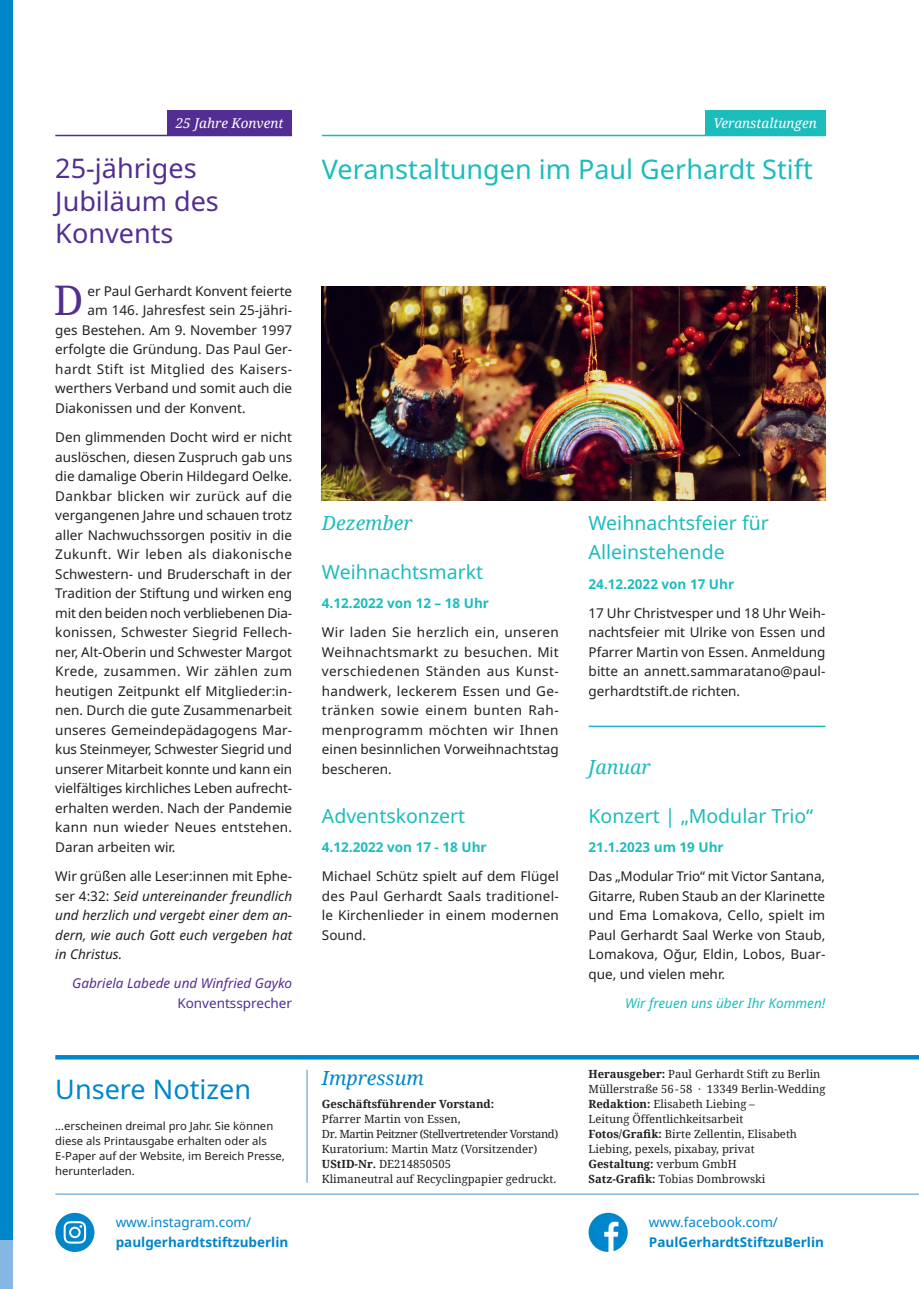
<style>
.page{position:relative;width:919px;height:1289px;background:#fff}
.page>*{position:absolute;margin:0;border:0;box-sizing:border-box;transform-origin:0 0}
.t1{font:40.8px "Noto Serif";color:#522e92}
.t2{font:27px "Noto Sans";color:#1cbcbd}
.t3{font:27px/32.4px "Noto Sans";color:#522e92}
.t4{font:27px "Noto Sans";color:#0086cb}
.t5{font:19.5px/29.2px "Noto Sans";color:#1cbcbd}
.t6{font:italic 19.5px "Noto Serif";color:#1cbcbd}
.t7{font:italic 19.5px "Noto Serif";color:#0086cb}
.t8{font:13.5px/19.5px "Noto Sans";color:#231f20;text-align:justify}
.t9{font:italic 13.5px/19.5px "Noto Sans";color:#231f20;text-align:justify}
.t10{font:700 13.5px "Noto Sans";color:#1cbcbd}
.t11{font:700 13.5px "Noto Sans";color:#0086cb}
.t12{font:13.5px "Noto Sans";color:#0086cb}
.t13{font:13.5px "Noto Sans";letter-spacing:.03em;color:#231f20}
.t14{font:italic 13.5px "Noto Sans";color:#522e92}
.t15{font:italic 13.5px "Noto Serif";color:#fff}
.t16{font:italic 13.5px "Noto Sans";color:#1cbcbd}
.t17{font:13.5px "Noto Sans";color:#522e92}
.t18{font:11.25px/15px "Noto Serif";color:#231f20}
.t19{font:11.25px/15px "Noto Sans";color:#231f20}
.t20{font:700 11.25px "Noto Serif";color:#231f20}
.s1{font-style:normal}
.s2{font-weight:700}
.s3{font-family:"Noto Sans"}
</style>
<div class="page">
<div style="left:0;top:0;width:13px;height:1288px;background:#0086cb"></div>
<div style="left:0;top:1239px;width:13px;height:49px;background:#86b7e2"></div>
<svg style="left:588px;top:1212px;width:39px;height:39px"></svg>
<svg style="left:55px;top:1212px;width:39px;height:39px"></svg>
<div style="left:167px;top:111px;width:125px;height:25px;background:#522e92"></div>
<hr style="left:55px;top:135px;width:237px;height:1px;background:#522e92">
<div style="left:704px;top:111px;width:121px;height:25px;background:#1cbcbd"></div>
<hr style="left:322px;top:135px;width:503px;height:1px;background:#1cbcbd">
<hr style="left:588px;top:725px;width:237px;height:2px;background:#1cbcbd">
<img style="left:322px;top:286px;width:503px;height:215px">
<hr style="left:55px;top:1055px;width:863px;height:4px;background:#0086cb">
<hr style="left:55px;top:1193px;width:863px;height:1px;background:#86b7e2">
<hr style="left:306px;top:1069px;width:2px;height:113px;background:#86b7e2">
<p class="t15" style="left:176px;top:113px;width:109px">25 Jahre Konvent</p>
<p class="t15" style="left:713px;top:113px;width:105px">Veranstaltungen</p>
<h2 class="t3" style="left:55px;top:153px;width:165px">25-jähriges<br>Jubiläum des<br>Konvents</h2>
<h1 class="t1" style="left:54px;top:273px;width:31px">D</h1>
<p class="t8" style="left:87px;top:281px;width:206px">er Paul Gerhardt Konvent feierte</p>
<p class="t8" style="left:87px;top:301px;width:206px">am 146. Jahresfest sein 25-jähri-</p>
<p class="t8" style="left:55px;top:320px;width:238px">ges Bestehen. Am 9. November 1997</p>
<p class="t8" style="left:55px;top:340px;width:238px">erfolgte die Gründung. Das Paul Ger-</p>
<p class="t13" style="left:55px;top:361px;width:238px">hardt Stift ist Mitglied des Kaisers-</p>
<p class="t8" style="left:55px;top:379px;width:238px">werthers Verband und somit auch die</p>
<p class="t8" style="left:55px;top:398px;width:192px">Diakonissen und der Konvent.</p>
<p class="t8" style="left:55px;top:428px;width:238px">Den glimmenden Docht wird er nicht auslöschen, diesen Zuspruch gab uns die damalige Oberin Hildegard Oelke.<br>Dankbar blicken wir zurück auf die vergangenen Jahre und schauen trotz aller Nachwuchssorgen positiv in die Zukunft. Wir leben als diakonische Schwestern- und Bruderschaft in der Tradition der Stiftung und wirken eng mit den beiden noch verbliebenen Dia&shy;konissen, Schwester Siegrid Fellech&shy;ner, Alt-Oberin und Schwester Margot Krede, zusammen. Wir zählen zum heutigen Zeitpunkt elf Mitglieder:in&shy;nen. Durch die gute Zusammenarbeit unseres Gemeindepädagogens Mar&shy;kus Steinmeyer, Schwester Siegrid und unserer Mitarbeit konnte und kann ein vielfältiges kirchliches Leben aufrecht&shy;erhalten werden. Nach der Pandemie kann nun wieder Neues entstehen.<br>Daran arbeiten wir.</p>
<p class="t9" style="left:55px;top:866px;width:238px"><span class="s1">Wir grüßen alle Leser:innen mit Ephe&shy;ser 4:32:</span> Seid untereinander freundlich und herzlich und vergebt einer dem an&shy;dern, wie auch Gott euch vergeben hat in Christus.</p>
<p class="t14" style="left:72px;top:973px;width:221px">Gabriela Labede und Winfried Gayko</p>
<p class="t17" style="left:177px;top:995px;width:116px">Konventssprecher</p>
<h2 class="t4" style="left:55px;top:1073px;width:197px">Unsere Notizen</h2>
<p class="t19" style="left:55px;top:1118px;width:231px">…erscheinen dreimal pro Jahr. Sie können diese als Printausgabe erhalten oder als E-Paper auf der Website, im Bereich Presse, herunterladen.</p>
<p class="t12" style="left:116px;top:1214px;width:137px">www.instagram.com/</p>
<p class="t11" style="left:116px;top:1234px;width:174px">paulgerhardtstiftzuberlin</p>
<h2 class="t2" style="left:322px;top:154px;width:492px">Veranstaltungen im Paul Gerhardt Stift</h2>
<h3 class="t6" style="left:322px;top:509px;width:92px">Dezember</h3>
<h3 class="t5" style="left:322px;top:557px;width:163px">Weihnachtsmarkt</h3>
<p class="t10" style="left:322px;top:595px;width:169px">4.12.2022 von 12 – 18 Uhr</p>
<p class="t8" style="left:322px;top:623px;width:238px">Wir laden Sie herzlich ein, unseren Weihnachtsmarkt zu besuchen. Mit verschiedenen Ständen aus Kunst&shy;handwerk, leckerem Essen und Ge&shy;tränken sowie einem bunten Rah&shy;menprogramm möchten wir Ihnen einen besinnlichen Vorweihnachtstag bescheren.</p>
<h3 class="t5" style="left:322px;top:801px;width:145px">Adventskonzert</h3>
<p class="t10" style="left:322px;top:839px;width:166px">4.12.2022 von 17 - 18 Uhr</p>
<p class="t8" style="left:322px;top:866px;width:238px">Michael Schütz spielt auf dem Flügel des Paul Gerhardt Saals traditionel&shy;le Kirchenlieder in einem modernen Sound.</p>
<h3 class="t7" style="left:322px;top:1064px;width:103px">Impressum</h3>
<p class="t20" style="left:322px;top:1095px;width:174px">Geschäftsführender Vorstand:</p>
<p class="t18" style="left:322px;top:1110px;width:238px">Pfarrer Martin von Essen,<br>Dr. Martin Peitzner (Stellvertretender Vorstand)<br>Kuratorium: Martin Matz (Vorsitzender)<br><span class="s2">UStID-Nr.</span> DE214850505<br>Klimaneutral auf Recyclingpapier gedruckt.</p>
<h3 class="t5" style="left:588px;top:508px;width:182px">Weihnachtsfeier für<br>Alleinstehende</h3>
<p class="t10" style="left:588px;top:576px;width:147px">24.12.2022 von 17 Uhr</p>
<p class="t8" style="left:588px;top:603px;width:238px">17 Uhr Christvesper und 18 Uhr Weih&shy;nachtsfeier mit Ulrike von Essen und Pfarrer Martin von Essen. Anmeldung bitte an annett.sammaratano@paul&shy;gerhardtstift.de richten.</p>
<h3 class="t6" style="left:588px;top:753px;width:64px">Januar</h3>
<h3 class="t5" style="left:588px;top:801px;width:226px">Konzert | „Modular Trio“</h3>
<p class="t10" style="left:588px;top:839px;width:137px">21.1.2023 um 19 Uhr</p>
<p class="t8" style="left:588px;top:866px;width:238px">Das „Modular Trio“ mit Victor Santana, Gitarre, Ruben Staub an der Klarinette und Ema Lomakova, Cello, spielt im Paul Gerhardt Saal Werke von Staub, Lomakova, Oğur, Eldin, Lobos, Buar&shy;que, und vielen mehr.</p>
<p class="t16" style="left:625px;top:993px;width:202px">Wir freuen uns über Ihr Kommen!</p>
<p class="t18" style="left:588px;top:1065px;width:238px"><span class="s2">Herausgeber:</span> Paul Gerhardt Stift zu Berlin Müllerstraße 56-58 <span class="s3">·</span> 13349 Berlin-Wedding <span class="s2">Redaktion:</span> Elisabeth Liebing –<br>Leitung Öffentlichkeitsarbeit<br><span class="s2">Fotos/Grafik:</span> Birte Zellentin, Elisabeth Liebing, pexels, pixabay, privat<br><span class="s2">Gestaltung:</span> verbum GmbH<br><span class="s2">Satz-Grafik:</span> Tobias Dombrowski</p>
<p class="t12" style="left:649px;top:1214px;width:130px">www.facebook.com/</p>
<p class="t11" style="left:649px;top:1234px;width:177px">PaulGerhardtStiftzuBerlin</p>
</div>
